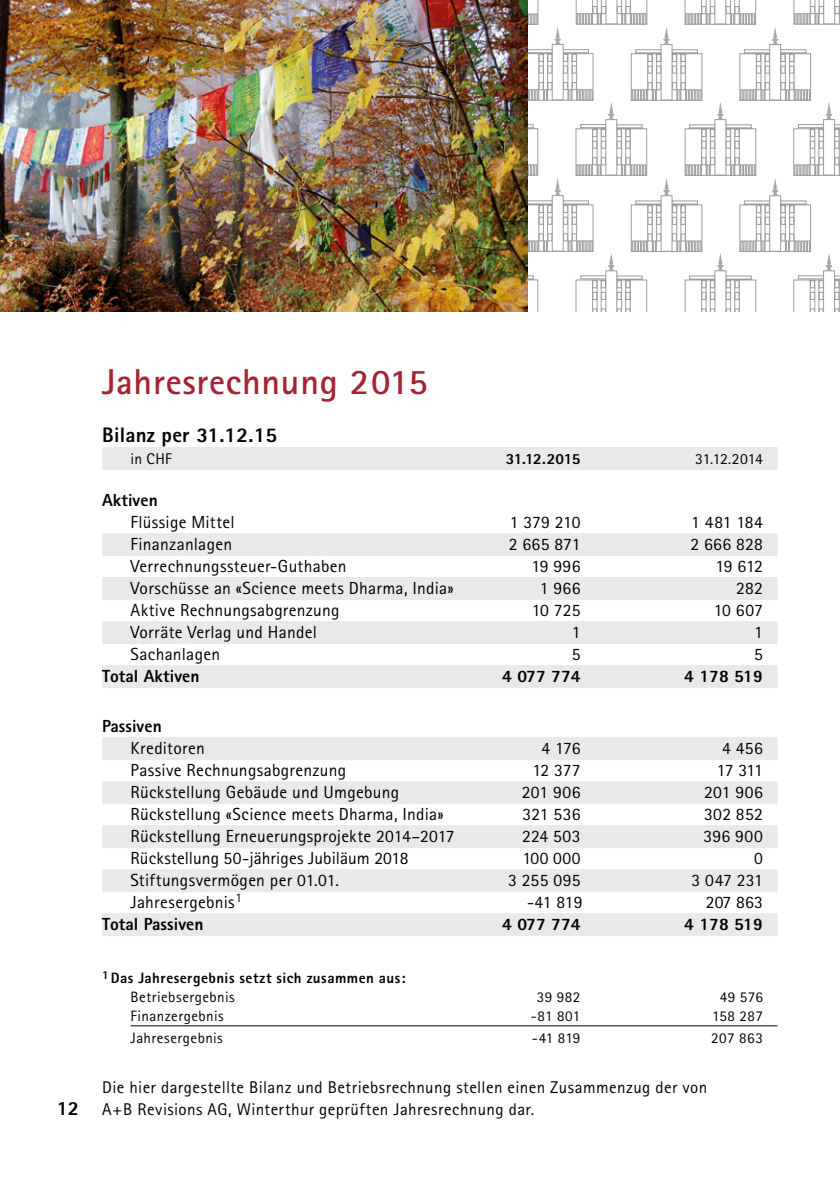
<style>
.page{position:relative;width:840px;height:1191px;background:#fff}
.page>*{position:absolute;margin:0;border:0;box-sizing:border-box;transform-origin:0 0}
.t1{font:700 36px "Rotis Sans Serif";letter-spacing:.02em;color:#a52431}
.t2{font:800 21px "Rotis Sans Serif";letter-spacing:.01em;color:#000}
.t3{font:800 20px "Rotis Sans Serif";color:#000}
.t4{font:17.6px "Rotis Sans Serif";letter-spacing:.015em;color:#000}
.t5{font:800 17.6px "Rotis Sans Serif";letter-spacing:.005em;color:#000}
.t6{font:17px/22px "Rotis Sans Serif";letter-spacing:.025em;color:#000}
.t7{font:15.6px "Rotis Sans Serif";letter-spacing:.005em;color:#000}
.t8{font:800 15.6px "Rotis Sans Serif";letter-spacing:-.025em;color:#000}
.t9{font:15px "Rotis Sans Serif";letter-spacing:.03em;color:#000}
.t10{font:800 15px/19px "Rotis Sans Serif";letter-spacing:.03em;color:#000}
.s1{font-weight:400}
</style>
<div class="page">
<svg style="left:527px;top:0;width:313px;height:312px"></svg>
<div style="left:102px;top:447px;width:675px;height:23px;background:#e9e9e9"></div>
<div style="left:102px;top:533px;width:675px;height:23px;background:#e9e9e9"></div>
<div style="left:102px;top:577px;width:675px;height:23px;background:#e9e9e9"></div>
<div style="left:102px;top:621px;width:675px;height:23px;background:#e9e9e9"></div>
<div style="left:102px;top:665px;width:675px;height:23px;background:#e9e9e9"></div>
<div style="left:102px;top:737px;width:675px;height:23px;background:#e9e9e9"></div>
<div style="left:102px;top:781px;width:675px;height:23px;background:#e9e9e9"></div>
<div style="left:102px;top:825px;width:675px;height:23px;background:#e9e9e9"></div>
<div style="left:102px;top:869px;width:675px;height:23px;background:#e9e9e9"></div>
<div style="left:102px;top:913px;width:675px;height:23px;background:#e9e9e9"></div>
<hr style="left:130px;top:1025px;width:647px;height:1px;background:#000">
<img style="left:0;top:0;width:527px;height:312px">
<p class="t3" style="left:57px;top:1095px;width:24px">12</p>
<h1 class="t1" style="left:102px;top:359px;width:327px">Jahresrechnung 2015</h1>
<p class="t2" style="left:102px;top:421px;width:176px">Bilanz per 31.12.15</p>
<p class="t7" style="left:130px;top:449px;width:43px">in CHF</p>
<p class="t8" style="left:505px;top:448px;width:76px">31.12.2015</p>
<p class="t7" style="left:695px;top:449px;width:69px">31.12.2014</p>
<p class="t5" style="left:102px;top:488px;width:57px">Aktiven</p>
<p class="t4" style="left:130px;top:511px;width:105px">Flüssige Mittel</p>
<p class="t4" style="left:509px;top:511px;width:72px">1 379 210</p>
<p class="t4" style="left:691px;top:511px;width:73px">1 481 184</p>
<p class="t4" style="left:130px;top:533px;width:103px">Finanzanlagen</p>
<p class="t4" style="left:508px;top:533px;width:73px">2 665 871</p>
<p class="t4" style="left:690px;top:533px;width:74px">2 666 828</p>
<p class="t4" style="left:130px;top:555px;width:217px">Verrechnungssteuer-Guthaben</p>
<p class="t4" style="left:531px;top:555px;width:51px">19 996</p>
<p class="t4" style="left:715px;top:555px;width:49px">19 612</p>
<p class="t4" style="left:130px;top:577px;width:324px">Vorschüsse an «Science meets Dharma, India»</p>
<p class="t4" style="left:539px;top:577px;width:42px">1 966</p>
<p class="t4" style="left:735px;top:577px;width:28px">282</p>
<p class="t4" style="left:130px;top:599px;width:210px">Aktive Rechnungsabgrenzung</p>
<p class="t4" style="left:531px;top:599px;width:50px">10 725</p>
<p class="t4" style="left:713px;top:599px;width:51px">10 607</p>
<p class="t4" style="left:130px;top:621px;width:188px">Vorräte Verlag und Handel</p>
<p class="t4" style="left:571px;top:621px;width:10px">1</p>
<p class="t4" style="left:753px;top:621px;width:10px">1</p>
<p class="t4" style="left:130px;top:643px;width:91px">Sachanlagen</p>
<p class="t4" style="left:571px;top:643px;width:10px">5</p>
<p class="t4" style="left:753px;top:643px;width:10px">5</p>
<p class="t5" style="left:102px;top:664px;width:99px">Total Aktiven</p>
<p class="t5" style="left:502px;top:664px;width:80px">4 077 774</p>
<p class="t5" style="left:684px;top:664px;width:80px">4 178 519</p>
<p class="t5" style="left:102px;top:714px;width:61px">Passiven</p>
<p class="t4" style="left:130px;top:737px;width:76px">Kreditoren</p>
<p class="t4" style="left:541px;top:737px;width:41px">4 176</p>
<p class="t4" style="left:721px;top:737px;width:42px">4 456</p>
<p class="t4" style="left:130px;top:759px;width:217px">Passive Rechnungsabgrenzung</p>
<p class="t4" style="left:532px;top:759px;width:50px">12 377</p>
<p class="t4" style="left:716px;top:759px;width:48px">17 311</p>
<p class="t4" style="left:130px;top:781px;width:270px">Rückstellung Gebäude und Umgebung</p>
<p class="t4" style="left:521px;top:781px;width:60px">201 906</p>
<p class="t4" style="left:703px;top:781px;width:60px">201 906</p>
<p class="t4" style="left:130px;top:803px;width:314px">Rückstellung «Science meets Dharma, India»</p>
<p class="t4" style="left:522px;top:803px;width:59px">321 536</p>
<p class="t4" style="left:703px;top:803px;width:60px">302 852</p>
<p class="t4" style="left:130px;top:825px;width:325px">Rückstellung Erneuerungsprojekte 2014–2017</p>
<p class="t4" style="left:521px;top:825px;width:60px">224 503</p>
<p class="t4" style="left:703px;top:825px;width:61px">396 900</p>
<p class="t4" style="left:130px;top:847px;width:279px">Rückstellung 50-jähriges Jubiläum 2018</p>
<p class="t4" style="left:522px;top:847px;width:60px">100 000</p>
<p class="t4" style="left:753px;top:847px;width:10px">0</p>
<p class="t4" style="left:130px;top:869px;width:210px">Stiftungsvermögen per 01.01.</p>
<p class="t4" style="left:507px;top:869px;width:74px">3 255 095</p>
<p class="t4" style="left:691px;top:869px;width:73px">3 047 231</p>
<p class="t4" style="left:130px;top:891px;width:113px">Jahresergebnis<sup>1</sup></p>
<p class="t4" style="left:527px;top:891px;width:57px">-41 819</p>
<p class="t4" style="left:705px;top:891px;width:59px">207 863</p>
<p class="t5" style="left:102px;top:912px;width:103px">Total Passiven</p>
<p class="t5" style="left:502px;top:912px;width:80px">4 077 774</p>
<p class="t5" style="left:684px;top:912px;width:80px">4 178 519</p>
<p class="t10" style="left:130px;top:968px;width:276px;text-indent:-28px"><sup>1</sup>Das Jahresergebnis setzt sich zusammen aus:<br><span class="s1">Betriebsergebnis</span></p>
<p class="t9" style="left:536px;top:988px;width:45px">39 982</p>
<p class="t9" style="left:719px;top:988px;width:45px">49 576</p>
<p class="t9" style="left:130px;top:1007px;width:94px">Finanzergebnis</p>
<p class="t9" style="left:530px;top:1007px;width:51px">-81 801</p>
<p class="t9" style="left:711px;top:1007px;width:52px">158 287</p>
<p class="t9" style="left:130px;top:1029px;width:94px">Jahresergebnis</p>
<p class="t9" style="left:531px;top:1029px;width:50px">-41 819</p>
<p class="t9" style="left:710px;top:1029px;width:53px">207 863</p>
<p class="t6" style="left:102px;top:1076px;width:606px">Die hier dargestellte Bilanz und Betriebsrechnung stellen einen Zusammenzug der von<br>A+B Revisions AG, Winterthur geprüften Jahresrechnung dar.</p>
</div>
